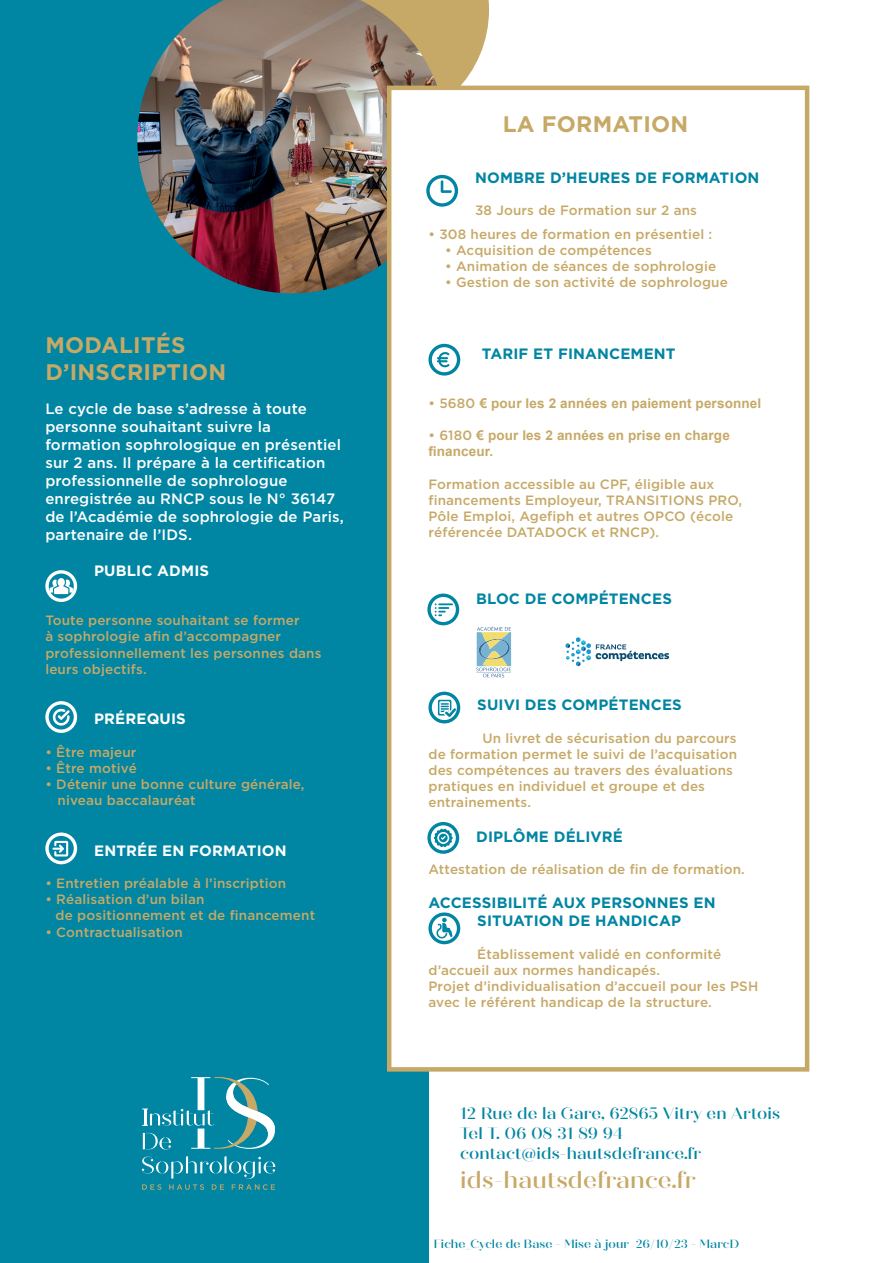
<style>
.page{position:relative;width:893px;height:1263px;background:#fff}
.page>*{position:absolute;margin:0;border:0;box-sizing:border-box;transform-origin:0 0}
.t1{font:500 23.55px "Quiche Stencil";letter-spacing:.01em;color:#c6a967}
.t2{font:700 22.5px/27px "Gotham";letter-spacing:.01em;color:#c6a967}
.t3{font:500 16.5px "Quiche Stencil";letter-spacing:.01em;color:#0085a2}
.t4{font:500 16.5px "Quiche Stencil";letter-spacing:-.015em;color:#0085a2}
.t5{font:500 15px/18px "Gotham";letter-spacing:.01em;color:#fff}
.t6{font:700 15px/18px "Gotham";letter-spacing:.01em;color:#0085a2}
.t7{font:700 15px "Gotham";letter-spacing:.01em;color:#fff}
.t8{font:500 13.5px/16.2px "Gotham";letter-spacing:.01em;color:#c6a967}
.t9{font:700 13.5px/16.2px "Arial";letter-spacing:.01em;color:#c6a967}
.t10{font:500 12px "Quiche Stencil";letter-spacing:.01em;color:#0085a2}
.s1{font-family:"Gotham";font-weight:500}
</style>
<div class="page">
<div style="left:0;top:0;width:428px;height:1263px;background:#0085a2"></div>
<svg style="left:446px;top:0;width:43px;height:86px"></svg>
<img style="left:137px;top:0;width:309px;height:293px">
<div style="left:387px;top:86px;width:422px;height:985px;background:#fff;border:4px solid #c6a967"></div>
<svg style="left:426px;top:175px;width:32px;height:32px"></svg>
<svg style="left:428px;top:344px;width:32px;height:32px"></svg>
<svg style="left:428px;top:692px;width:32px;height:31px"></svg>
<svg style="left:427px;top:822px;width:32px;height:32px"></svg>
<svg style="left:428px;top:912px;width:32px;height:32px"></svg>
<svg style="left:142px;top:1156px;width:133px;height:34px"></svg>
<svg style="left:142px;top:1077px;width:133px;height:72px"></svg>
<svg style="left:45px;top:570px;width:32px;height:32px"></svg>
<svg style="left:427px;top:594px;width:32px;height:31px"></svg>
<svg style="left:45px;top:832px;width:32px;height:32px"></svg>
<svg style="left:45px;top:701px;width:32px;height:32px"></svg>
<svg style="left:566px;top:637px;width:103px;height:29px"></svg>
<svg style="left:476px;top:626px;width:35px;height:51px;background:#b8cbc1"></svg>
<p class="t2" style="left:45px;top:331px;width:182px">MODALITÉS<br>D’INSCRIPTION</p>
<p class="t5" style="left:45px;top:400px;width:300px">Le cycle de base s’adresse à toute personne souhaitant suivre la formation sophrologique en présentiel sur 2 ans. Il prépare à la certification professionnelle de sophrologue enregistrée au RNCP sous le N° 36147 de l’Académie de sophrologie de Paris, partenaire de l’IDS.</p>
<p class="t7" style="left:94px;top:562px;width:116px">PUBLIC ADMIS</p>
<p class="t8" style="left:45px;top:612px;width:278px">Toute personne souhaitant se former<br>à sophrologie afin d’accompagner professionnellement les personnes dans leurs objectifs.</p>
<p class="t7" style="left:94px;top:710px;width:93px">PRÉREQUIS</p>
<p class="t8" style="left:45px;top:743px;width:93px">• Être majeur</p>
<p class="t8" style="left:45px;top:759px;width:93px">• Être motivé</p>
<p class="t8" style="left:45px;top:776px;width:261px">• Détenir une bonne culture générale,</p>
<p class="t8" style="left:58px;top:792px;width:140px">niveau baccalauréat</p>
<p class="t7" style="left:94px;top:841px;width:194px">ENTRÉE EN FORMATION</p>
<p class="t8" style="left:45px;top:875px;width:242px">• Entretien préalable à l’inscription</p>
<p class="t8" style="left:45px;top:891px;width:161px">• Réalisation d’un bilan</p>
<p class="t8" style="left:56px;top:907px;width:261px">de positionnement et de financement</p>
<p class="t8" style="left:45px;top:923px;width:139px">• Contractualisation</p>
<p class="t2" style="left:503px;top:110px;width:187px">LA FORMATION</p>
<p class="t6" style="left:475px;top:168px;width:286px">NOMBRE D’HEURES DE FORMATION</p>
<p class="t8" style="left:475px;top:202px;width:223px">38 Jours de Formation sur 2 ans</p>
<p class="t8" style="left:428px;top:225px;width:285px">• 308 heures de formation en présentiel :</p>
<p class="t8" style="left:445px;top:241px;width:208px">• Acquisition de compétences</p>
<p class="t8" style="left:445px;top:258px;width:272px">• Animation de séances de sophrologie</p>
<p class="t8" style="left:445px;top:274px;width:284px">• Gestion de son activité de sophrologue</p>
<p class="t6" style="left:482px;top:344px;width:195px">TARIF ET FINANCEMENT</p>
<p class="t9" style="left:428px;top:395px;width:334px"><span class="s1">• 5680</span> € pour les 2 années en paiement personnel</p>
<p class="t9" style="left:428px;top:428px;width:303px"><span class="s1">• 6180</span> € pour les 2 années en prise en charge financeur.</p>
<p class="t8" style="left:428px;top:475px;width:315px">Formation accessible au CPF, éligible aux financements Employeur, TRANSITIONS PRO, Pôle Emploi, Agefiph et autres OPCO (école référencée DATADOCK et RNCP).</p>
<p class="t6" style="left:476px;top:589px;width:197px">BLOC DE COMPÉTENCES</p>
<p class="t6" style="left:477px;top:695px;width:206px">SUIVI DES COMPÉTENCES</p>
<p class="t8" style="left:428px;top:729px;width:310px;text-indent:54px">Un livret de sécurisation du parcours de formation permet le suivi de l’acquisation des compétences au travers des évaluations pratiques en individuel et groupe et des entrainements.</p>
<p class="t6" style="left:476px;top:827px;width:148px">DIPLÔME DÉLIVRÉ</p>
<p class="t8" style="left:428px;top:861px;width:318px">Attestation de réalisation de fin de formation.</p>
<p class="t6" style="left:477px;top:893px;width:240px;text-indent:-49px">ACCESSIBILITÉ AUX PERSONNES EN<br>SITUATION DE HANDICAP</p>
<p class="t8" style="left:428px;top:945px;width:294px;text-indent:49px">Établissement validé en conformité d’accueil aux normes handicapés.</p>
<p class="t8" style="left:428px;top:978px;width:331px">Projet d’individualisation d’accueil pour les PSH avec le référent handicap de la structure.</p>
<p class="t3" style="left:460px;top:1103px;width:321px">12 Rue de la Gare, 62865 Vitry en Artois</p>
<p class="t4" style="left:460px;top:1123px;width:164px">Tel T. 06 08 31 89 94</p>
<p class="t3" style="left:460px;top:1143px;width:242px">contact@ids-hautsdefrance.fr</p>
<p class="t1" style="left:460px;top:1166px;width:237px">ids-hautsdefrance.fr</p>
<p class="t10" style="left:434px;top:1237px;width:307px">Fiche_Cycle de Base - Mise à jour 26/10/23 - MarcD</p>
</div>
